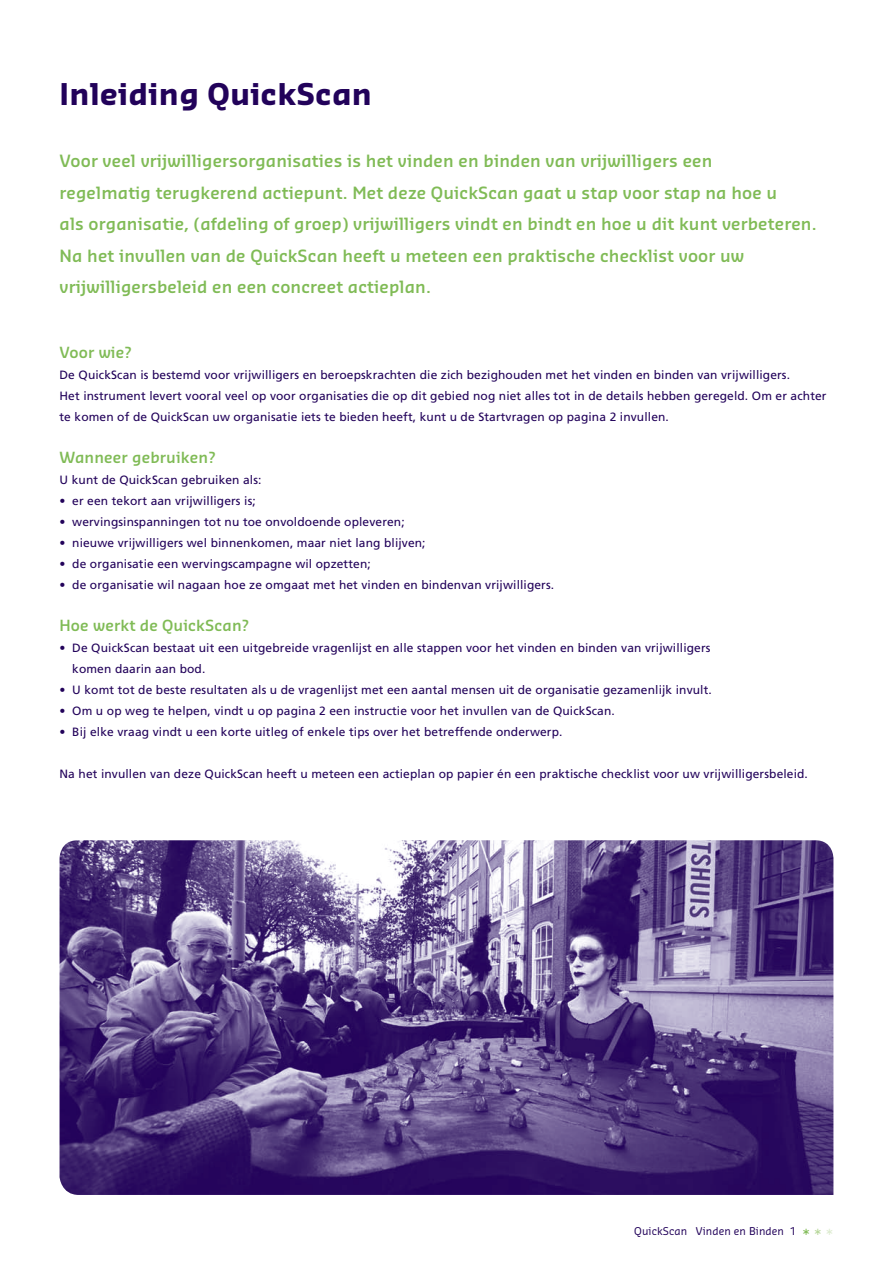
<style>
.page{position:relative;width:893px;height:1263px;background:#fff}
.page>*{position:absolute;margin:0;border:0;box-sizing:border-box;transform-origin:0 0}
.t1{font:700 29.25px "Sansa";letter-spacing:.01em;color:#22025a}
.t2{font:600 16.5px/31.5px "Sansa";letter-spacing:.01em;color:#80bb56}
.t3{font:600 15px "Sansa";letter-spacing:.01em;color:#80bb56}
.t4{font:12px/21px "Frutiger";letter-spacing:.01em;color:#22025a}
.t5{font:10.5px "Sansa";letter-spacing:.01em;color:#22025a}
.s1{font-size:15px;color:#80bb56}
.s2{font-size:15px;color:#b7d79a}
.s3{font-size:15px;color:#ddecd0}
</style>
<div class="page">
<img style="left:60px;top:840px;width:773px;height:355px">
<h1 class="t1" style="left:60px;top:75px;width:314px">Inleiding QuickScan</h1>
<p class="t2" style="left:60px;top:144px;width:759px">Voor veel vrijwilligersorganisaties is het vinden en binden van vrijwilligers een<br>regelmatig terugkerend actiepunt. Met deze QuickScan gaat u stap voor stap na hoe u<br>als organisatie, (afdeling of groep) vrijwilligers vindt en bindt en hoe u dit kunt verbeteren.<br>Na het invullen van de QuickScan heeft u meteen een praktische checklist voor uw vrijwilligersbeleid en een concreet actieplan.</p>
<p class="t3" style="left:60px;top:342px;width:74px">Voor wie?</p>
<p class="t4" style="left:60px;top:364px;width:768px">De QuickScan is bestemd voor vrijwilligers en beroepskrachten die zich bezighouden met het vinden en binden van vrijwilligers.<br>Het instrument levert vooral veel op voor organisaties die op dit gebied nog niet alles tot in de details hebben geregeld. Om er achter te komen of de QuickScan uw organisatie iets te bieden heeft, kunt u de Startvragen op pagina 2 invullen.</p>
<p class="t3" style="left:60px;top:447px;width:157px">Wanneer gebruiken?</p>
<p class="t4" style="left:60px;top:469px;width:204px">U kunt de QuickScan gebruiken als:</p>
<p class="t4" style="left:60px;top:490px;width:198px">• er een tekort aan vrijwilligers is;</p>
<p class="t4" style="left:60px;top:511px;width:347px">• wervingsinspanningen tot nu toe onvoldoende opleveren;</p>
<p class="t4" style="left:60px;top:532px;width:368px">• nieuwe vrijwilligers wel binnenkomen, maar niet lang blijven;</p>
<p class="t4" style="left:60px;top:553px;width:313px">• de organisatie een wervingscampagne wil opzetten;</p>
<p class="t4" style="left:60px;top:574px;width:496px">• de organisatie wil nagaan hoe ze omgaat met het vinden en bindenvan vrijwilligers.</p>
<p class="t3" style="left:60px;top:615px;width:191px">Hoe werkt de QuickScan?</p>
<p class="t4" style="left:72px;top:637px;width:640px;text-indent:-13px">• De QuickScan bestaat uit een uitgebreide vragenlijst en alle stappen voor het vinden en binden van vrijwilligers komen daarin aan bod.</p>
<p class="t4" style="left:60px;top:679px;width:654px">• U komt tot de beste resultaten als u de vragenlijst met een aantal mensen uit de organisatie gezamenlijk invult.</p>
<p class="t4" style="left:60px;top:700px;width:557px">• Om u op weg te helpen, vindt u op pagina 2 een instructie voor het invullen van de QuickScan.</p>
<p class="t4" style="left:60px;top:721px;width:504px">• Bij elke vraag vindt u een korte uitleg of enkele tips over het betreffende onderwerp.</p>
<p class="t4" style="left:60px;top:763px;width:750px">Na het invullen van deze QuickScan heeft u meteen een actieplan op papier én een praktische checklist voor uw vrijwilligersbeleid.</p>
<p class="t5" style="left:634px;top:1225px;width:201px">QuickScan Vinden en Binden <span class="s1">*</span> <span class="s2">*</span> <span class="s3">*</span></p>
</div>
